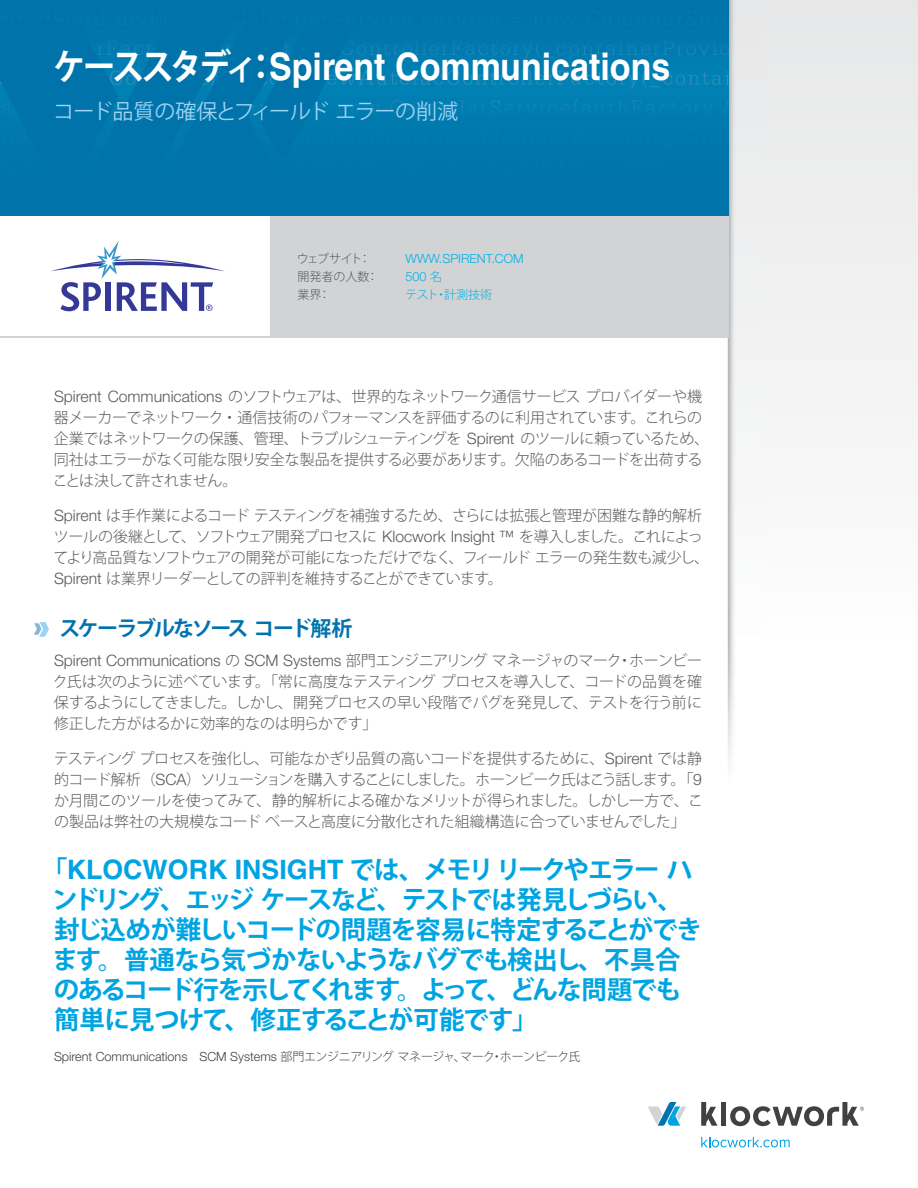
<style>
.page{position:relative;width:918px;height:1188px;background:#fff}
.page>*{position:absolute;margin:0;border:0;box-sizing:border-box;transform-origin:0 0}
.t1{font:700 37.8px "Helvetica LT Std";color:#fff;scale:.9 1}
.t2{font:700 25.5px/30px "Koz Go Pro";letter-spacing:-.06em;color:#00a4e3}
.t3{font:21px "Koz Go Pro";letter-spacing:-.02em;color:#9cd2f2}
.t4{font:700 21px "Koz Go Pro";letter-spacing:-.09em;color:#0073ae}
.t5{font:300 15.75px "Helvetica Neue LT Std";color:#58595b}
.t6{font:300 15px/21px "Koz Go Pro";letter-spacing:-.03em;color:#58595b}
.t7{font:300 12.6px "Helvetica Neue LT Std";color:#414042}
.t8{font:300 12.6px "Helvetica Neue LT Std";color:#00b1e8}
.t9{font:300 12px "Koz Go Pro";color:#58595b}
.t10{font:300 12px "Koz Go Pro";color:#00b1e8}
.s1{font-family:"Koz Go Pro";font-size:36px}
.s2{font-family:"Koz Go Pro";font-size:12px}
.s3{font-family:"Helvetica Neue LT Std";font-size:15.75px}
.s4{font-family:"Koz Go Pro";font-size:15px}
.s5{font-family:"Helvetica LT Std";font-size:26.85px}
</style>
<div class="page">
<div style="left:764px;top:0;width:154px;height:648px;background:#f1f2f2"></div>
<img style="left:727px;top:338px;width:7px;height:426px">
<img style="left:729px;top:0;width:35px;height:648px">
<svg style="left:34px;top:622px;width:15px;height:15px"></svg>
<hr style="left:0;top:336px;width:281px;height:2px;background:#d1d3d4">
<div style="left:271px;top:216px;width:458px;height:122px;background:#d1d3d4"></div>
<div style="left:0;top:0;width:729px;height:216px;background:#0074ab"></div>
<img style="left:361px;top:41px;width:368px;height:14px">
<img style="left:361px;top:75px;width:368px;height:25px">
<img style="left:365px;top:100px;width:364px;height:14px">
<svg style="left:0;top:41px;width:361px;height:73px"></svg>
<div style="left:721px;top:1102px;width:5px;height:24px;background:#414042"></div>
<svg style="left:701px;top:1102px;width:17px;height:24px"></svg>
<svg style="left:730px;top:1102px;width:134px;height:24px"></svg>
<svg style="left:648px;top:1102px;width:38px;height:24px"></svg>
<svg style="left:701px;top:1137px;width:89px;height:10px"></svg>
<svg style="left:50px;top:241px;width:175px;height:70px"></svg>
<h1 class="t1" style="left:53px;top:43px;width:688px"><span class="s1">ケーススタディ：</span>Spirent Communications</h1>
<h3 class="t3" style="left:53px;top:97px;width:407px">コード品質の確保とフィールドエラーの削減</h3>
<p class="t9" style="left:297px;top:251px;width:75px">ウェブサイト：</p>
<p class="t8" style="left:406px;top:251px;width:120px">WWW.SPIRENT.COM</p>
<p class="t9" style="left:298px;top:269px;width:82px">開発者の人数：</p>
<p class="t8" style="left:406px;top:269px;width:38px">500 <span class="s2">名</span></p>
<p class="t9" style="left:298px;top:287px;width:34px">業界：</p>
<p class="t10" style="left:406px;top:287px;width:88px">テスト・計測技術</p>
<p class="t6" style="left:53px;top:386px;width:658px"><span class="s3">Spirent Communications</span> のソフトウェアは、世界的なネットワーク通信サービスプロバイダーや機器メーカーでネットワーク・通信技術のパフォーマンスを評価するのに利用されています。これらの企業ではネットワークの保護、管理、トラブルシューティングを <span class="s3">Spirent</span> のツールに頼っているため、同社はエラーがなく可能な限り安全な製品を提供する必要があります。欠陥のあるコードを出荷することは決して許されません。</p>
<p class="t6" style="left:54px;top:505px;width:657px"><span class="s3">Spirent</span> は手作業によるコードテスティングを補強するため、さらには拡張と管理が困難な静的解析ツールの後継として、ソフトウェア開発プロセスに <span class="s3">Klocwork Insight ™</span> を導入しました。これによってより高品質なソフトウェアの開発が可能になっただけでなく、フィールドエラーの発生数も減少し、<span class="s3">Spirent</span> は業界リーダーとしての評判を維持することができています。</p>
<h3 class="t4" style="left:60px;top:614px;width:294px">スケーラブルなソースコード解析</h3>
<p class="t5" style="left:54px;top:651px;width:650px">Spirent Communications <span class="s4">の</span> SCM Systems <span class="s4">部門エンジニアリングマネージャのマーク・ホーンビー</span></p>
<p class="t6" style="left:53px;top:671px;width:651px;text-align:justify">ク氏は次のように述べています。「常に高度なテスティングプロセスを導入して、コードの品質を確保するようにしてきました。しかし、開発プロセスの早い段階でバグを発見して、テストを行う前に修正した方がはるかに効率的なのは明らかです」</p>
<p class="t6" style="left:54px;top:748px;width:651px;text-align:justify">テスティングプロセスを強化し、可能なかぎり品質の高いコードを提供するために、<span class="s3">Spirent</span> では静的コード解析（<span class="s3">SCA</span>）ソリューションを購入することにしました。ホーンビーク氏はこう話します。「<span class="s3">9</span>か月間このツールを使ってみて、静的解析による確かなメリットが得られました。しかし一方で、この製品は弊社の大規模なコードベースと高度に分散化された組織構造に合っていませんでした」</p>
<h2 class="t2" style="left:52px;top:856px;width:651px;text-indent:-10px">「<span class="s5">KLOCWORK INSIGHT</span> では、メモリリークやエラーハンドリング、エッジケースなど、テストでは発見しづらい、封じ込めが難しいコードの問題を容易に特定することができます。普通なら気づかないようなバグでも検出し、不具合のあるコード行を示してくれます。よって、どんな問題でも簡単に見つけて、修正することが可能です」</h2>
<p class="t7" style="left:54px;top:1049px;width:528px">Spirent Communications SCM Systems <span class="s2">部門エンジニアリングマネージャ、マーク・ホーンビーク氏</span></p>
</div>
